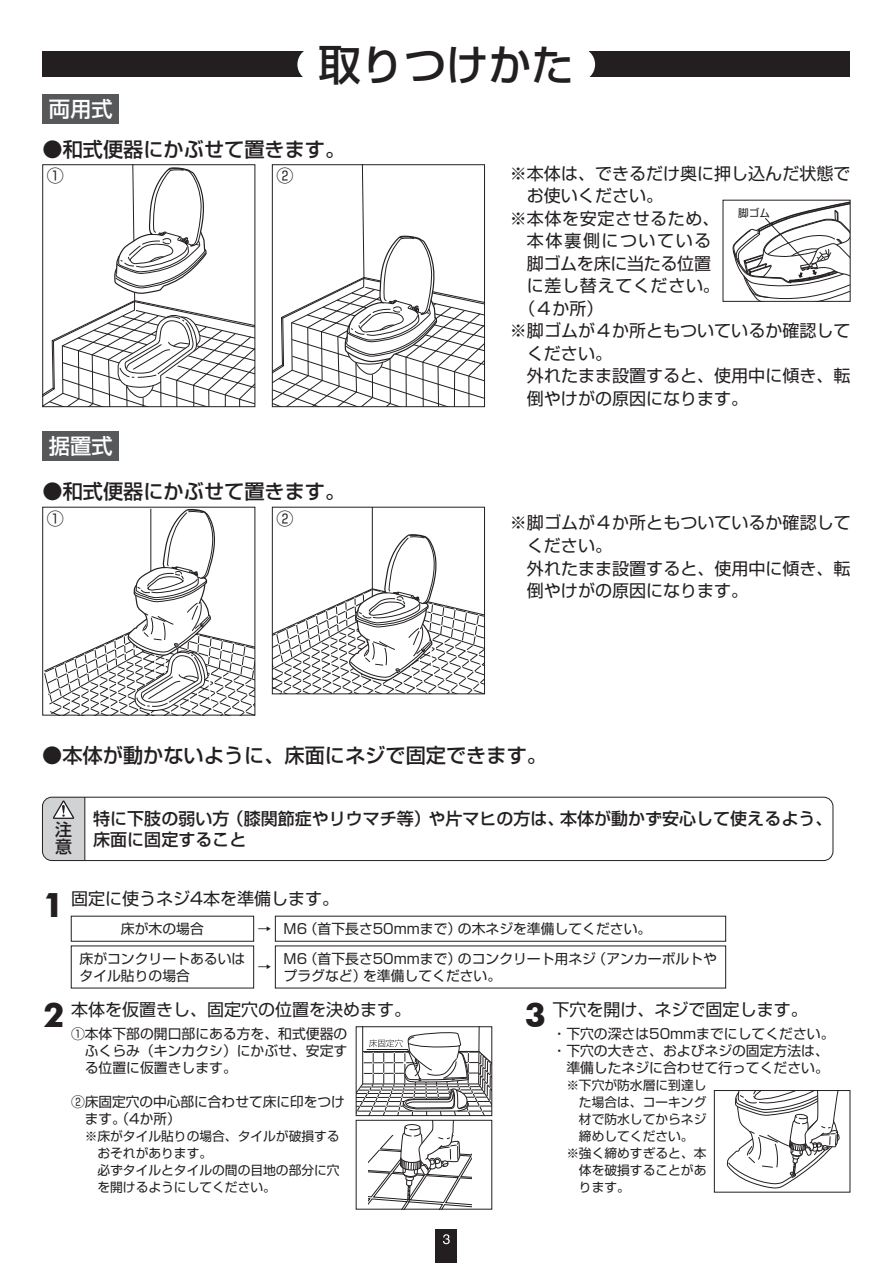
<style>
.page{position:relative;width:893px;height:1263px;background:#fff}
.page>*{position:absolute;margin:0;border:0;box-sizing:border-box;transform-origin:0 0}
.t1{font:500 42.6px "Shin Go Pro";color:#231f20}
.t2{font:700 31.95px "Futura";color:#231f20}
.t3{font:500 21.3px "Shin Go Pro";color:#fff}
.t4{font:500 20.25px "Shin Go Pro";color:#231f20}
.t5{font:16.95px "Shin Go Pro";color:#231f20}
.t6{font:500 16.95px/17px "Shin Go Pro";color:#231f20}
.t7{font:16.95px "Shin Go Pro";letter-spacing:.035em;color:#231f20}
.t8{font:16.95px "Shin Go Pro";letter-spacing:-.02em;color:#231f20}
.t9{font:16.95px "Shin Go Pro";letter-spacing:.045em;color:#231f20}
.t10{font:16.95px "Shin Go Pro";letter-spacing:.09em;color:#231f20}
.t11{font:13.8px/17px "Shin Go Pro";color:#231f20}
.t12{font:12.75px/17px "Shin Go Pro";color:#231f20}
.t13{font:10.65px "Shin Go Pro";color:#231f20}
</style>
<div class="page">
<div style="left:436px;top:1229px;width:21px;height:34px;background:#231f20"></div>
<svg style="left:443px;top:1234px;width:7px;height:10px"></svg>
<div style="left:42px;top:52px;width:808px;height:25px;background:#231f20"></div>
<div style="left:297px;top:47px;width:298px;height:34px;background:#fff;border-radius:17px"></div>
<hr style="left:372px;top:507px;width:1px;height:106px;background:#231f20">
<svg style="left:274px;top:534px;width:209px;height:158px"></svg>
<div style="left:272px;top:507px;width:213px;height:187px;border:1px solid #231f20"></div>
<svg style="left:44px;top:509px;width:209px;height:204px"></svg>
<div style="left:42px;top:507px;width:213px;height:208px;border:1px solid #231f20"></div>
<svg style="left:727px;top:1092px;width:113px;height:97px"></svg>
<div style="left:714px;top:1090px;width:136px;height:102px;border:1px solid #231f20"></div>
<svg style="left:356px;top:1027px;width:136px;height:180px"></svg>
<div style="left:356px;top:1120px;width:136px;height:89px;border:1px solid #231f20"></div>
<div style="left:42px;top:797px;width:791px;height:64px;border:1px solid #231f20;border-radius:9px"></div>
<svg style="left:42px;top:797px;width:43px;height:64px;background:#c2c3c5"></svg>
<hr style="left:85px;top:797px;width:1px;height:64px;background:#231f20">
<svg style="left:274px;top:166px;width:209px;height:239px"></svg>
<div style="left:272px;top:164px;width:213px;height:243px;border:1px solid #231f20"></div>
<svg style="left:44px;top:166px;width:209px;height:239px"></svg>
<div style="left:42px;top:164px;width:213px;height:243px;border:1px solid #231f20"></div>
<div style="left:43px;top:431px;width:76px;height:30px;background:#57585a"></div>
<div style="left:43px;top:94px;width:76px;height:30px;background:#57585a"></div>
<svg style="left:732px;top:202px;width:116px;height:98px"></svg>
<div style="left:723px;top:200px;width:127px;height:102px;border:1px solid #231f20"></div>
<h3 class="t3" style="left:49px;top:92px;width:65px">両用式</h3>
<h1 class="t1" style="left:319px;top:29px;width:257px">取りつけかた</h1>
<h3 class="t4" style="left:42px;top:132px;width:304px">●和式便器にかぶせて置きます。</h3>
<p class="t5" style="left:47px;top:162px;width:19px">①</p>
<p class="t5" style="left:276px;top:162px;width:19px">②</p>
<h3 class="t3" style="left:49px;top:428px;width:65px">据置式</h3>
<h3 class="t4" style="left:42px;top:475px;width:304px">●和式便器にかぶせて置きます。</h3>
<p class="t5" style="left:47px;top:504px;width:19px">①</p>
<p class="t5" style="left:276px;top:504px;width:19px">②</p>
<p class="t5" style="left:510px;top:159px;width:342px">※本体は、できるだけ奥に押し込んだ状態で</p>
<p class="t5" style="left:527px;top:182px;width:138px">お使いください。</p>
<p class="t7" style="left:510px;top:204px;width:211px">※本体を安定させるため、</p>
<p class="t10" style="left:527px;top:227px;width:186px">本体裏側についている</p>
<p class="t8" style="left:527px;top:249px;width:186px">脚ゴムを床に当たる位置</p>
<p class="t9" style="left:527px;top:272px;width:195px">に差し替えてください。</p>
<p class="t5" style="left:518px;top:294px;width:87px">（４か所）</p>
<p class="t5" style="left:510px;top:317px;width:342px">※脚ゴムが４か所ともついているか確認して</p>
<p class="t5" style="left:527px;top:339px;width:87px">ください。</p>
<p class="t5" style="left:510px;top:362px;width:342px">　外れたまま設置すると、使用中に傾き、転</p>
<p class="t5" style="left:527px;top:384px;width:223px">倒やけがの原因になります。</p>
<p class="t13" style="left:738px;top:204px;width:33px">脚ゴム</p>
<p class="t5" style="left:510px;top:509px;width:342px">※脚ゴムが４か所ともついているか確認して</p>
<p class="t5" style="left:527px;top:532px;width:87px">ください。</p>
<p class="t5" style="left:510px;top:554px;width:342px">　外れたまま設置すると、使用中に傾き、転</p>
<p class="t5" style="left:527px;top:577px;width:223px">倒やけがの原因になります。</p>
<h3 class="t4" style="left:42px;top:738px;width:506px">●本体が動かないように、床面にネジで固定できます。</h3>
<p class="t6" style="left:55px;top:819px;width:19px">注意</p>
<p class="t6" style="left:93px;top:805px;width:741px;line-height:21.3px">特に下肢の弱い方（膝関節症やリウマチ等）や片マヒの方は、本体が動かず安心して使えるよう、床面に固定すること</p>
<h2 class="t2" style="left:43px;top:882px;width:23px">1</h2>
<p class="t5" style="left:71px;top:885px;width:270px">固定に使うネジ4本を準備します。</p>
<p class="t11" style="left:121px;top:918px;width:84px">床が木の場合</p>
<p class="t11" style="left:258px;top:918px;width:395px">→ M6（首下長さ50mmまで）の木ネジを準備してください。</p>
<p class="t11" style="left:80px;top:948px;width:167px">床がコンクリートあるいはタイル貼りの場合</p>
<p class="t11" style="left:284px;top:948px;width:435px">M6（首下長さ50mmまで）のコンクリート用ネジ（アンカーボルトやプラグなど）を準備してください。</p>
<p class="t11" style="left:258px;top:957px;width:15px">→</p>
<h2 class="t2" style="left:43px;top:993px;width:23px">2</h2>
<p class="t5" style="left:552px;top:995px;width:257px">下穴を開け、ネジで固定します。</p>
<p class="t11" style="left:552px;top:1023px;width:283px;text-align:center">・下穴の深さは50mmまでにしてください。・下穴の大きさ、およびネジの固定方法は、準備したネジに合わせて行ってください。</p>
<p class="t12" style="left:566px;top:1075px;width:142px">※下穴が防水層に到達し</p>
<p class="t12" style="left:579px;top:1092px;width:129px">た場合は、コーキング</p>
<p class="t12" style="left:579px;top:1109px;width:129px">材で防水してからネジ</p>
<p class="t12" style="left:579px;top:1126px;width:116px">締めしてください。</p>
<p class="t12" style="left:566px;top:1143px;width:142px">※強く締めすぎると、本</p>
<p class="t12" style="left:579px;top:1160px;width:129px">体を破損することがあ</p>
<p class="t12" style="left:579px;top:1177px;width:52px">ります。</p>
<p class="t5" style="left:71px;top:995px;width:342px">本体を仮置きし、固定穴の位置を決めます。</p>
<p class="t11" style="left:85px;top:1023px;width:264px;text-align:justify;text-indent:-14px">①本体下部の開口部にある方を、和式便器のふくらみ（キンカクシ）にかぶせ、安定する位置に仮置きします。</p>
<p class="t11" style="left:85px;top:1091px;width:261px;text-indent:-14px">②床固定穴の中心部に合わせて床に印をつけます。（4か所）</p>
<p class="t12" style="left:97px;top:1126px;width:244px;text-indent:-13px">※床がタイル貼りの場合、タイルが破損するおそれがあります。<br>必ずタイルとタイルの間の目地の部分に穴を開けるようにしてください。</p>
<h2 class="t2" style="left:525px;top:993px;width:23px">3</h2>
</div>
